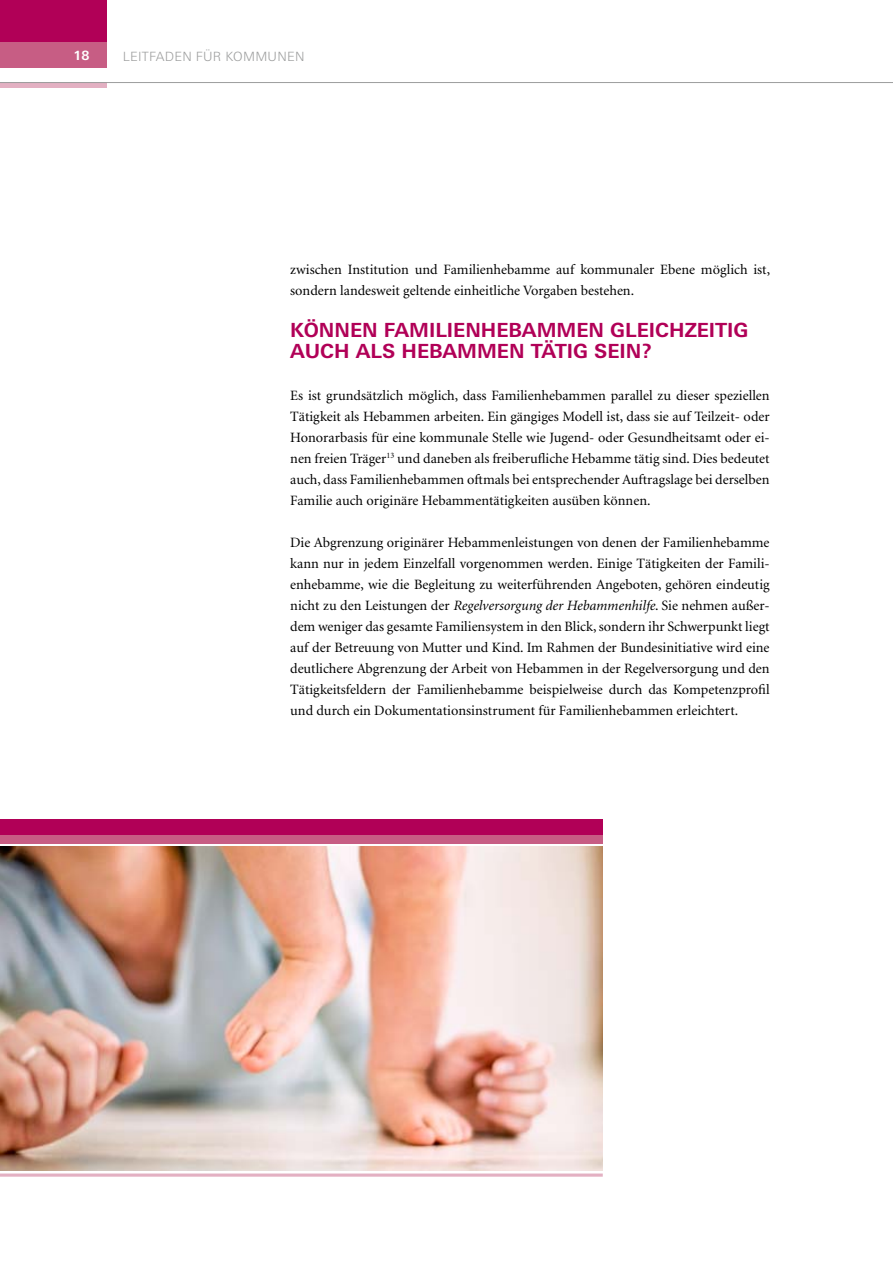
<style>
.page{position:relative;width:893px;height:1263px;background:#fff}
.page>*{position:absolute;margin:0;border:0;box-sizing:border-box;transform-origin:0 0}
.t1{font:700 19.5px/21px "Linotype Univers Basic";color:#b10057}
.t2{font:14.25px/21px "Minion";color:#000;text-align:justify}
.t3{font:300 12.75px "Linotype Univers Basic";letter-spacing:.02em;color:#9c9d9d}
.t4{font:700 12.75px "Linotype Univers Basic";color:#fff}
.s1{font-style:italic}
</style>
<div class="page">
<div style="left:0;top:0;width:106px;height:45px;background:#b10057"></div>
<div style="left:0;top:43px;width:106px;height:25px;background:#c75d84"></div>
<div style="left:0;top:82px;width:106px;height:5px;background:#e3b0c2"></div>
<img style="left:0;top:847px;width:603px;height:324px">
<hr style="left:0;top:82px;width:893px;height:1px;background:#9c9d9d">
<svg style="left:0;top:1173px;width:603px;height:4px;background:#e8c0ce"></svg>
<div style="left:0;top:820px;width:603px;height:16px;background:#b10057"></div>
<div style="left:0;top:836px;width:603px;height:8px;background:#c75d84"></div>
<p class="t4" style="left:73px;top:48px;width:18px">18</p>
<p class="t3" style="left:123px;top:49px;width:183px">LEITFADEN FÜR KOMMUNEN</p>
<p class="t2" style="left:290px;top:259px;width:481px">zwischen Institution und Familienhebamme auf kommunaler Ebene möglich ist, sondern landesweit geltende einheitliche Vorgaben bestehen.</p>
<h1 class="t1" style="left:290px;top:319px;width:460px">KÖNNEN FAMILIENHEBAMMEN GLEICHZEITIG<br>AUCH ALS H EBAMMEN TÄTIG SEIN?</h1>
<p class="t2" style="left:290px;top:385px;width:481px">Es ist grundsätzlich möglich, dass Familienhebammen parallel zu dieser speziellen Tätigkeit als Hebammen arbeiten. Ein gängiges Modell ist, dass sie auf Teilzeit- oder Honorarbasis für eine kommunale Stelle wie Jugend- oder Gesundheitsamt oder ei&shy;nen freien Träger<sup>13</sup> und daneben als freiberufliche Hebamme tätig sind. Dies bedeutet auch, dass Familienhebammen oftmals bei entsprechender Auftragslage bei derselben Familie auch originäre Hebammentätigkeiten ausüben können.</p>
<p class="t2" style="left:290px;top:532px;width:481px">Die Abgrenzung originärer Hebammenleistungen von denen der Familienhebamme kann nur in jedem Einzelfall vorgenommen werden. Einige Tätigkeiten der Famili&shy;enhebamme, wie die Begleitung zu weiterführenden Angeboten, gehören eindeutig nicht zu den Leistungen der <span class="s1">Regelversorgung der Hebammenhilfe</span>. Sie nehmen außer&shy;dem weniger das gesamte Familiensystem in den Blick, sondern ihr Schwerpunkt liegt auf der Betreuung von Mutter und Kind. Im Rahmen der Bundesinitiative wird eine deutlichere Abgrenzung der Arbeit von Hebammen in der Regelversorgung und den Tätigkeitsfeldern der Familienhebamme beispielweise durch das Kompetenzprofil und durch ein Dokumentationsinstrument für Familienhebammen erleichtert.</p>
</div>
